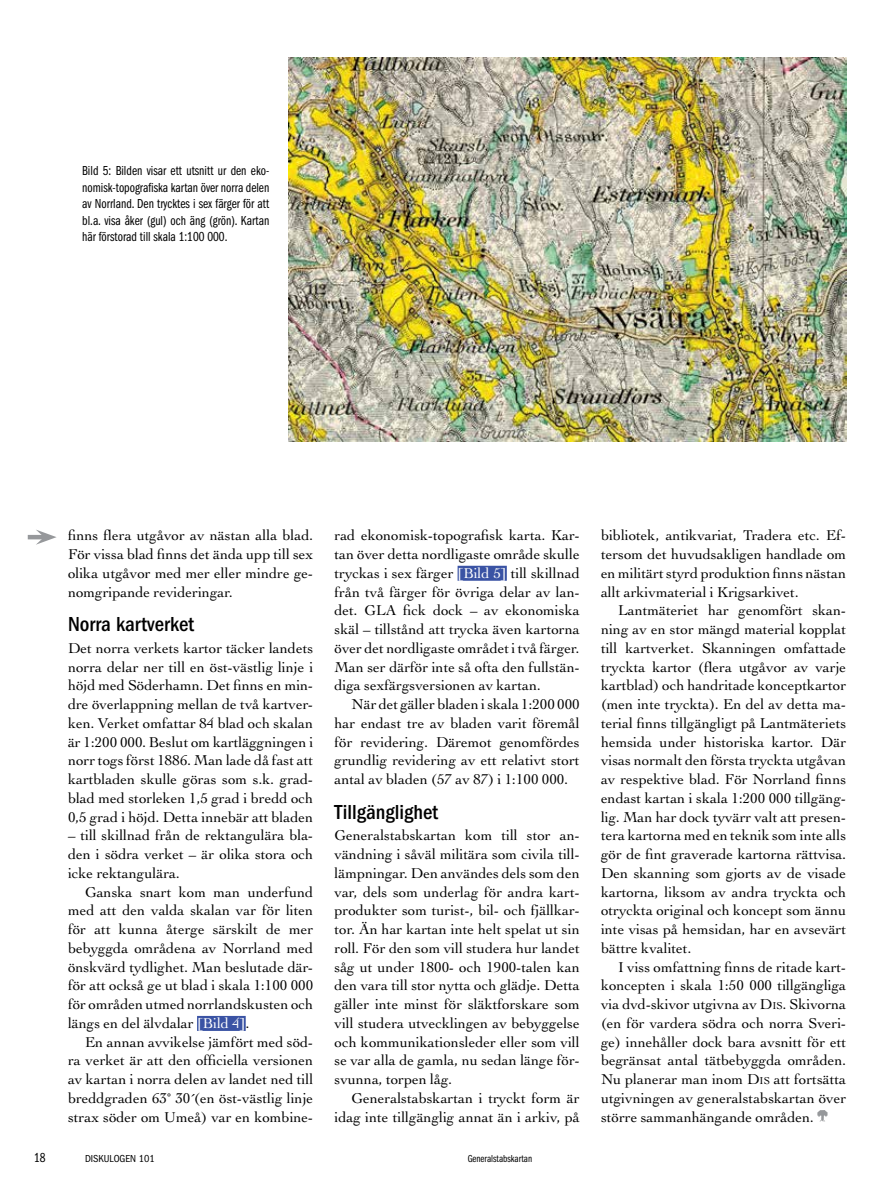
<style>
.page{position:relative;width:893px;height:1191px;background:#fff}
.page>*{position:absolute;margin:0;border:0;box-sizing:border-box;transform-origin:0 0}
.t1{font:500 condensed 21px "ITC Franklin Gothic Std";color:#000}
.t2{font:15px/18.8px "Cochin LT Std";color:#000;text-align:justify}
.t3{font:13.5px/16.5px "ITC Franklin Gothic Std Bk Cp";color:#000;text-align:justify}
.t4{font:10.5px "ITC Franklin Gothic Std Bk Cp";color:#000}
.t5{font:condensed 10.5px "ITC Franklin Gothic Std";color:#000}
.s1{color:#fff}
.s2{font-style:inherit}
.s3{font-size:10.5px}
</style>
<div class="page">
<div style="left:197px;top:1016px;width:49px;height:15px;background:#3a53a4"></div>
<div style="left:458px;top:566px;width:49px;height:15px;background:#3a53a4"></div>
<svg style="left:817px;top:1110px;width:10px;height:11px"></svg>
<img style="left:288px;top:57px;width:558px;height:384px">
<hr style="left:28px;top:535px;width:16px;height:4px;background:#96989b">
<svg style="left:36px;top:529px;width:21px;height:16px"></svg>
<p class="t3" style="left:82px;top:163px;width:189px">Bild 5: Bilden visar ett utsnitt ur den eko&shy;nomisk-topografiska kartan över norra delen av Norrland. Den trycktes i sex färger för att bl.a. visa åker (gul) och äng (grön). Kartan här förstorad till skala 1:100 000.</p>
<p class="t2" style="left:68px;top:526px;width:247px">finns flera utgåvor av nästan alla blad.<br>För vissa blad finns det ända upp till sex olika utgåvor med mer eller mindre ge&shy;nomgripande revideringar.</p>
<h1 class="t1" style="left:68px;top:612px;width:128px">Norra kartverket</h1>
<p class="t2" style="left:68px;top:638px;width:247px">Det norra verkets kartor täcker landets norra delar ner till en öst-västlig linje i höjd med Söderhamn. Det finns en min&shy;dre överlappning mellan de två kartver&shy;ken. Verket omfattar 84 blad och skalan är 1:200 000. Beslut om kartläggningen i norr togs först 1886. Man lade då fast att kartbladen skulle göras som s.k. grad&shy;blad med storleken 1,5 grad i bredd och 0,5 grad i höjd. Detta innebär att bladen</p>
<p class="t2" style="left:68px;top:826px;width:247px">– till skillnad från de rektangulära bla&shy;den i södra verket – är olika stora och icke rektangulära.</p>
<p class="t2" style="left:68px;top:882px;width:247px;text-indent:17px">Ganska snart kom man underfund med att den valda skalan var för liten för att kunna återge särskilt de mer bebyggda områdena av Norrland med önskvärd tydlighet. Man beslutade där&shy;för att också ge ut blad i skala 1:100 000 för områden utmed norrlandskusten och längs en del älvdalar <span class="s1">[Bild 4]</span>.</p>
<p class="t2" style="left:68px;top:1032px;width:247px;text-indent:17px">En annan avvikelse jämfört med söd&shy;ra verket är att den officiella versionen av kartan i norra delen av landet ned till breddgraden 63˚ 30´(en öst-västlig linje strax söder om Umeå) var en kombine-</p>
<p class="t2" style="left:334px;top:526px;width:247px">rad ekonomisk-topografisk karta. Kar&shy;tan över detta nordligaste område skulle tryckas i sex färger <span class="s1">[Bild 5]</span> till skillnad från två färger för övriga delar av lan&shy;det. GLA fick dock – av ekonomiska skäl – tillstånd att trycka även kartorna över det nordligaste området i två färger.<br>Man ser därför inte så ofta den fullstän&shy;diga sexfärgsversionen av kartan.</p>
<p class="t2" style="left:334px;top:695px;width:247px;text-indent:17px">När det gäller bladen i skala 1:200 000 har endast tre av bladen varit föremål för revidering. Däremot genomfördes grundlig revidering av ett relativt stort antal av bladen (57 av 87) i 1:100 000.</p>
<h1 class="t1" style="left:334px;top:799px;width:105px">Tillgänglighet</h1>
<p class="t2" style="left:334px;top:826px;width:247px">Generalstabskartan kom till stor an&shy;vändning i såväl militära som civila til - lämpningar. Den användes dels som den var, dels som underlag för andra kart&shy;produkter som turist-, bil- och fjällkar&shy;tor. Än har kartan inte helt spelat ut sin roll. För den som vill studera hur landet såg ut under 1800- och 1900-talen kan den vara till stor nytta och glädje. Detta gäller inte minst för släktforskare som vill studera utvecklingen av bebyggelse och kommunikationsleder eller som vill se var alla de gamla, nu sedan länge för&shy;svunna, torpen låg.</p>
<p class="t2" style="left:334px;top:1088px;width:247px;text-align:right">Generalstabskartan i tryckt form är idag inte tillgänglig annat än i arkiv, på</p>
<p class="t3" style="left:34px;top:1150px;width:13px">18</p>
<p class="t5" style="left:85px;top:1153px;width:71px">DISKULOGEN 101</p>
<p class="t4" style="left:468px;top:1153px;width:66px">Generalstabskartan</p>
<p class="t2" style="left:601px;top:526px;width:247px">bibliotek, antikvariat, Tradera etc. Ef&shy;tersom det huvudsakligen handlade om en militärt styrd produktion finns nästan allt arkivmaterial i Krigsarkivet.</p>
<p class="t2" style="left:601px;top:601px;width:247px;text-indent:17px">Lantmäteriet har genomfört skan&shy;ning av en stor mängd material kopplat till kartverket. Skanningen omfattade tryckta kartor (flera utgåvor av varje kartblad) och handritade konceptkartor (men inte tryckta). En del av detta ma&shy;terial finns tillgängligt på Lantmäteriets hemsida under historiska kartor. Där visas normalt den första tryckta utgåvan av respektive blad. För Norrland finns endast kartan i skala 1:200 000 tillgäng&shy;lig. Man har dock tyvärr valt att presen&shy;tera kartorna med en teknik som inte alls gör de fint graverade kartorna rättvisa.<br>Den skanning som gjorts av de visade kartorna, liksom av andra tryckta och otryckta original och koncept som ännu inte visas på hemsidan, har en avsevärt bättre kvalitet.</p>
<p class="t2" style="left:601px;top:957px;width:247px;text-indent:17px">I viss omfattning finns de ritade kart&shy;koncepten i skala 1:50 000 tillgängliga via dvd-skivor utgivna av <span class="s2">D</span><span class="s3">is</span><span class="s2">.</span> Skivorna (en för vardera södra och norra Sveri&shy;ge) innehåller dock bara avsnitt för ett begränsat antal tätbebyggda områden.<br>Nu planerar man inom <span class="s2">D</span><span class="s3">is</span> att fortsätta utgivningen av generalstabskartan över större sammanhängande områden.</p>
</div>
